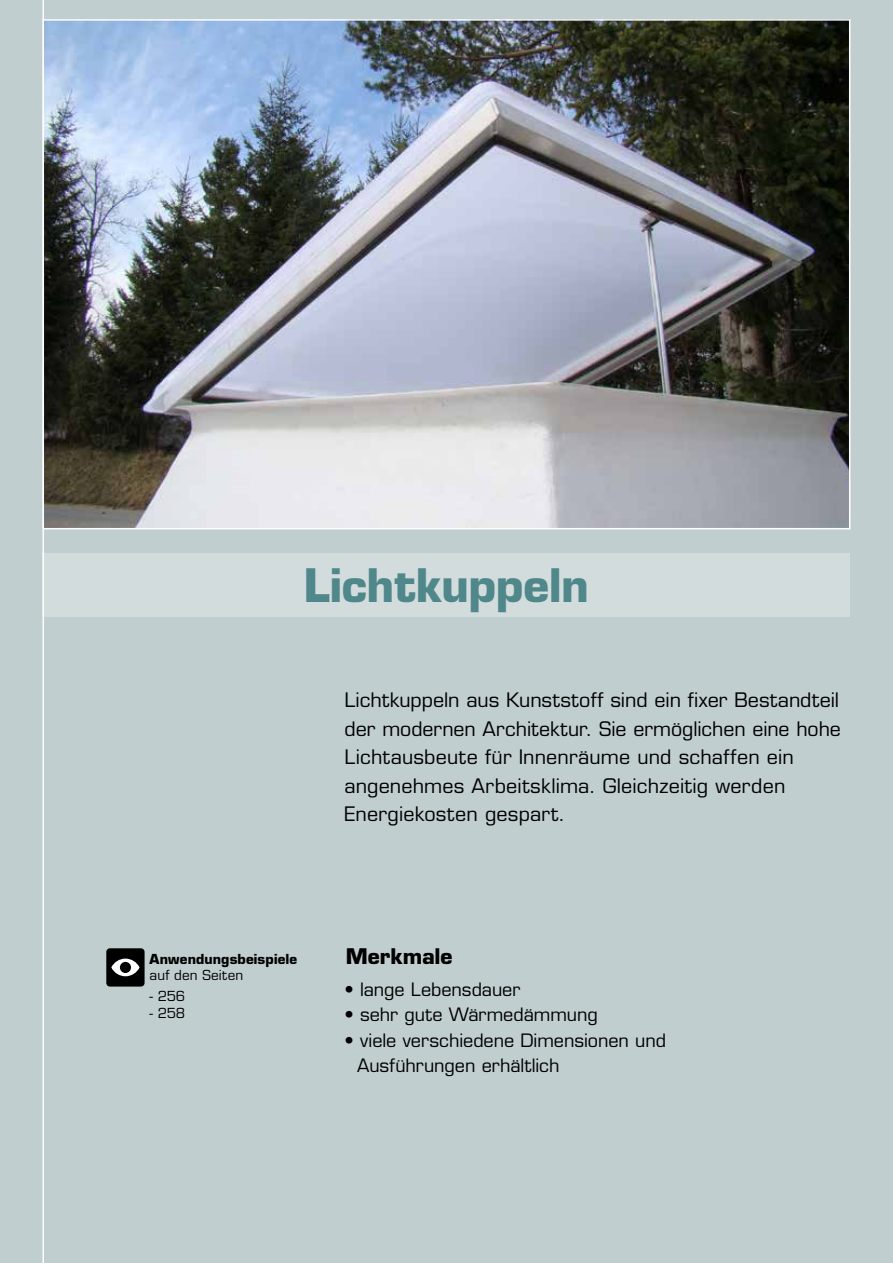
<style>
.page{position:relative;width:893px;height:1263px;background:#c1ced0}
.page>*{position:absolute;margin:0;border:0;box-sizing:border-box;transform-origin:0 0}
.t1{font:700 45px "Eurostile LT Std";letter-spacing:-.005em;color:#4f878a}
.t2{font:700 21px "Eurostile LT Std";letter-spacing:-.005em;color:#000}
.t3{font:19.5px/28.5px "Eurostile LT Std";letter-spacing:.01em;color:#000}
.t4{font:18px/25.5px "Eurostile LT Std";color:#000}
.t5{font:13.5px "Eurostile LT Std";letter-spacing:.01em;color:#000}
.t6{font:700 13.5px "Eurostile LT Std";letter-spacing:.01em;color:#000}
</style>
<div class="page">
<div style="left:106px;top:948px;width:39px;height:38px;background:#000;border-radius:4px"></div>
<div style="left:112px;top:959px;width:27px;height:16px;background:#fff;border-radius:50%"></div>
<div style="left:111px;top:958px;width:28px;height:18px;border:2px solid #fff;border-radius:50%"></div>
<div style="left:120px;top:962px;width:11px;height:11px;background:#000;border-radius:50%"></div>
<img style="left:46px;top:22px;width:801px;height:504px">
<div style="left:43px;top:553px;width:807px;height:64px;background:#d3dcdd"></div>
<hr style="left:43px;top:0;width:1px;height:1263px;background:#fff">
<h1 class="t1" style="left:304px;top:557px;width:287px">Lichtkuppeln</h1>
<p class="t3" style="left:344px;top:686px;width:498px">Lichtkuppeln aus Kunststoff sind ein fixer Bestandteil der modernen Architektur. Sie ermöglichen eine hohe Lichtausbeute für Innenräume und schaffen ein angenehmes Arbeitsklima. Gleichzeitig werden Energiekosten gespart.</p>
<p class="t6" style="left:150px;top:951px;width:149px">Anwendungsbeispiele</p>
<p class="t5" style="left:150px;top:967px;width:95px">auf den Seiten</p>
<p class="t5" style="left:150px;top:988px;width:37px">- 256</p>
<p class="t5" style="left:150px;top:1004px;width:37px">- 258</p>
<p class="t2" style="left:346px;top:943px;width:108px">Merkmale</p>
<p class="t4" style="left:344px;top:976px;width:178px">• lange Lebensdauer</p>
<p class="t4" style="left:344px;top:1002px;width:255px">• sehr gute Wärmedämmung</p>
<p class="t4" style="left:357px;top:1027px;width:310px;text-indent:-13px">• viele verschiedene Dimensionen und<br>Ausführungen erhältlich</p>
</div>
